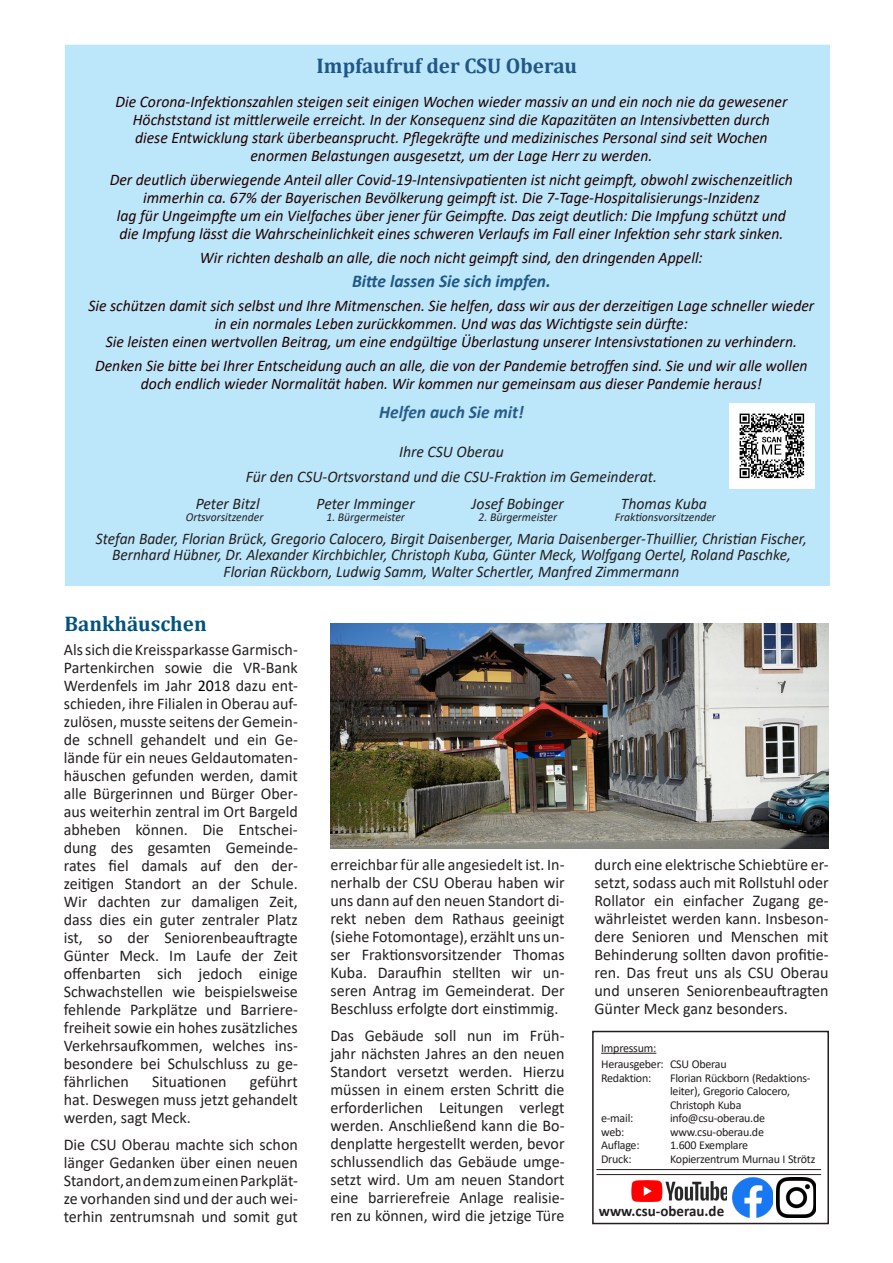
<style>
.page{position:relative;width:893px;height:1263px;background:#fff}
.page>*{position:absolute;margin:0;border:0;box-sizing:border-box;transform-origin:0 0}
.t1{font:700 21.15px "Cambria";color:#1f5786}
.t2{font:700 21.15px "Cambria";color:#00537f}
.t3{font:italic 700 18px "Calibri";color:#1f5786}
.t4{font:italic 700 18px "Calibri";color:#285b89}
.t5{font:16.35px/18px "Calibri";color:#231f20;text-align:justify}
.t6{font:italic 16.2px/18px "Calibri";color:#210100;text-align:center}
.t7{font:italic 16.2px/16.5px "Calibri";color:#231f20;text-align:center;scale:.95 1}
.t8{font:italic 16.2px "Calibri";color:#231f20}
.t9{font:700 15.15px "Calibri";color:#231f20}
.t10{font:12px/13.5px "Calibri";letter-spacing:-.02em;color:#231f20}
.t11{font:italic 12px "Calibri";color:#231f20}
.s1{color:#000}
</style>
<div class="page">
<div style="left:66px;top:46px;width:763px;height:539px;background:#bce6fa"></div>
<hr style="left:601px;top:1053px;width:55px;height:1px;background:#231f20">
<div style="left:592px;top:1031px;width:237px;height:193px;border:2px solid #231f20"></div>
<img style="left:733px;top:1178px;width:39px;height:40px">
<img style="left:776px;top:1178px;width:40px;height:40px">
<svg style="left:597px;top:1170px;width:224px;height:1px"></svg>
<hr style="left:596px;top:1169px;width:225px;height:1px;background:#231f20">
<hr style="left:596px;top:1174px;width:225px;height:1px;background:#231f20">
<img style="left:631px;top:1180px;width:95px;height:22px">
<img style="left:330px;top:623px;width:498px;height:225px">
<img style="left:729px;top:403px;width:85px;height:85px">
<p class="t1" style="left:317px;top:51px;width:262px">Impfaufruf der CSU Oberau</p>
<p class="t6" style="left:115px;top:92px;width:673px">Die Corona-Infektionszahlen steigen seit einigen Wochen wieder massiv an und ein noch nie da gewesener Höchststand ist mittlerweile erreicht. In der Konsequenz sind die Kapazitäten an Intensivbetten durch diese Entwicklung stark überbeansprucht. Pflegekräfte und medizinisches Personal sind seit Wochen enormen Belastungen ausgesetzt, um der Lage Herr zu werden.</p>
<p class="t6" style="left:110px;top:170px;width:685px">Der deutlich überwiegende Anteil aller Covid-19-Intensivpatienten ist nicht geimpft, obwohl zwischenzeitlich</p>
<p class="t6" style="left:117px;top:188px;width:671px">immerhin ca. 67% der Bayerischen Bevölkerung geimpft ist. Die 7-Tage-Hospitalisierungs-Inzidenz<br>lag für Ungeimpfte um ein Vielfaches über jener für Geimpfte. Das zeigt deutlich: Die Impfung schützt und die Impfung lässt die Wahrscheinlichkeit eines schweren Verlaufs im Fall einer Infektion sehr stark sinken.</p>
<p class="t6" style="left:200px;top:248px;width:504px">Wir richten deshalb an alle, die noch nicht geimpft sind, den dringenden Appell:</p>
<p class="t3" style="left:352px;top:269px;width:200px">Bitte lassen Sie sich impfen.</p>
<p class="t6" style="left:88px;top:296px;width:727px">Sie schützen damit sich selbst und Ihre Mitmenschen. Sie helfen, dass wir aus der derzeitigen Lage schneller wieder in ein normales Leben zurückkommen. Und was das Wichtigste sein dürfte:<br>Sie leisten einen wertvollen Beitrag, um eine endgültige Überlastung unserer Intensivstationen zu verhindern.</p>
<p class="t6" style="left:95px;top:356px;width:714px">Denken Sie bitte bei Ihrer Entscheidung auch an alle, die von der Pandemie betroffen sind. Sie und wir alle wollen doch endlich wieder Normalität haben. Wir kommen nur gemeinsam aus dieser Pandemie heraus!</p>
<p class="t4" style="left:379px;top:399px;width:146px">Helfen auch Sie mit!</p>
<p class="t8" style="left:399px;top:440px;width:106px">Ihre CSU Oberau</p>
<p class="t8" style="left:246px;top:466px;width:413px">Für den CSU-Ortsvorstand und die CSU-Fraktion im Gemeinderat.</p>
<p class="t8" style="left:196px;top:493px;width:65px">Peter Bitzl</p>
<p class="t8" style="left:317px;top:493px;width:100px">Peter Imminger</p>
<p class="t8" style="left:472px;top:493px;width:94px">Josef Bobinger</p>
<p class="t8" style="left:621px;top:493px;width:88px">Thomas Kuba</p>
<p class="t11" style="left:186px;top:509px;width:79px">Ortsvorsitzender</p>
<p class="t11" style="left:326px;top:509px;width:80px">1. Bürgermeister</p>
<p class="t11" style="left:479px;top:509px;width:80px">2. Bürgermeister</p>
<p class="t11" style="left:615px;top:509px;width:102px">Fraktionsvorsitzender</p>
<p class="t7" style="left:96px;top:529px;width:750px">Stefan Bader, Florian Brück, Gregorio Calocero, Birgit Daisenberger, Maria Daisenberger-Thuillier, Christian Fischer,<br>Bernhard Hübner, Dr. Alexander Kirchbichler, Christoph Kuba, Günter Meck, Wolfgang Oertel, Roland Paschke,<br>Florian Rückborn, Ludwig Samm, Walter Schertler, Manfred Zimmermann</p>
<p class="t2" style="left:64px;top:609px;width:144px">Bankhäuschen</p>
<p class="t5" style="left:64px;top:640px;width:236px">Als sich die Kreissparkasse Garmisch-Partenkirchen sowie die VR-Bank Werdenfels im Jahr <span class="s1">20</span>18 dazu ent&shy;schieden, ihre Filialen in Oberau auf&shy;zulösen, musste seitens der Gemein&shy;de schnell gehandelt und ein Ge&shy;lände für ein neues Geldautomaten&shy;häuschen gefunden werden, damit alle Bürgerinnen und Bürger Ober&shy;aus weiterhin zentral im Ort Bargeld abheben können. Die Entschei&shy;dung des gesamten Gemeinde&shy;rates fiel damals auf den der&shy;zeitigen Standort an der Schule.<br>Wir dachten zur damaligen Zeit, dass dies ein guter zentraler Platz ist, so der Seniorenbeauftragte Günter Meck. Im Laufe der Zeit offenbarten sich jedoch einige Schwachstellen wie beispielsweise fehlende Parkplätze und Barriere&shy;freiheit sowie ein hohes zusätzliches Verkehrsaufkommen, welches ins&shy;besondere bei Schulschluss zu ge&shy;fährlichen</p>
<p class="t5" style="left:64px;top:1072px;width:236px;text-indent:186px">geführt hat. Deswegen muss jetzt gehandelt werden, sagt Meck.</p>
<p class="t5" style="left:64px;top:1135px;width:236px">Die CSU Oberau machte sich schon länger Gedanken über einen neuen Standort, an dem zum einen Parkplät&shy;ze vorhanden sind und der auch wei&shy;terhin zentrumsnah und somit gut</p>
<p class="t5" style="left:152px;top:1072px;width:76px">Situationen</p>
<p class="t5" style="left:330px;top:855px;width:236px">erreichbar für alle angesiedelt ist. In&shy;nerhalb der CSU Oberau haben wir uns dann auf den neuen Standort di&shy;rekt neben dem Rathaus geeinigt (siehe Fotomontage), erzählt uns un&shy;ser Fraktionsvorsitzender Thomas Kuba. Daraufhin stellten wir un&shy;seren Antrag im Gemeinderat. Der Beschluss erfolgte dort einstimmig.</p>
<p class="t5" style="left:330px;top:1026px;width:236px">Das Gebäude soll nun im Früh&shy;jahr nächsten Jahres an den neuen Standort versetzt werden. Hierzu müssen in einem ersten Schritt die erforderlichen Leitungen verlegt werden. Anschließend kann die Bo&shy;denplatte hergestellt werden, bevor schlussendlich das Gebäude umge&shy;setzt wird. Um am neuen Standort eine barrierefreie Anlage realisie&shy;ren zu können, wird die jetzige Türe</p>
<p class="t5" style="left:594px;top:855px;width:236px">durch eine elektrische Schiebtüre er&shy;setzt, sodass auch mit Rollstuhl oder Rollator ein einfacher Zugang ge&shy;währleistet werden kann. Insbeson&shy;dere Senioren und Menschen mit Behinderung sollten davon profitie&shy;ren. Das freut uns als CSU Oberau und unseren Seniorenbeauftragten Günter Meck ganz besonders.</p>
<p class="t10" style="left:601px;top:1041px;width:57px">Impressum:</p>
<p class="t10" style="left:601px;top:1057px;width:127px">Herausgeber: CSU Oberau</p>
<p class="t10" style="left:601px;top:1071px;width:52px">Redaktion:</p>
<p class="t10" style="left:670px;top:1071px;width:142px">Florian Rückborn (Redaktions&shy;leiter), Gregorio Calocero,<br>Christoph Kuba</p>
<p class="t10" style="left:601px;top:1111px;width:34px">e-mail:</p>
<p class="t10" style="left:670px;top:1111px;width:96px">info@csu-oberau.de</p>
<p class="t10" style="left:601px;top:1125px;width:25px">web:</p>
<p class="t10" style="left:670px;top:1125px;width:95px">www.csu-oberau.de</p>
<p class="t10" style="left:601px;top:1138px;width:40px">Auflage:</p>
<p class="t10" style="left:670px;top:1138px;width:80px">1.600 Exemplare</p>
<p class="t10" style="left:601px;top:1152px;width:32px">Druck:</p>
<p class="t10" style="left:670px;top:1152px;width:147px">Kopierzentrum Murnau I Strötz</p>
<p class="t9" style="left:599px;top:1200px;width:127px">www.csu-oberau.de</p>
</div>
